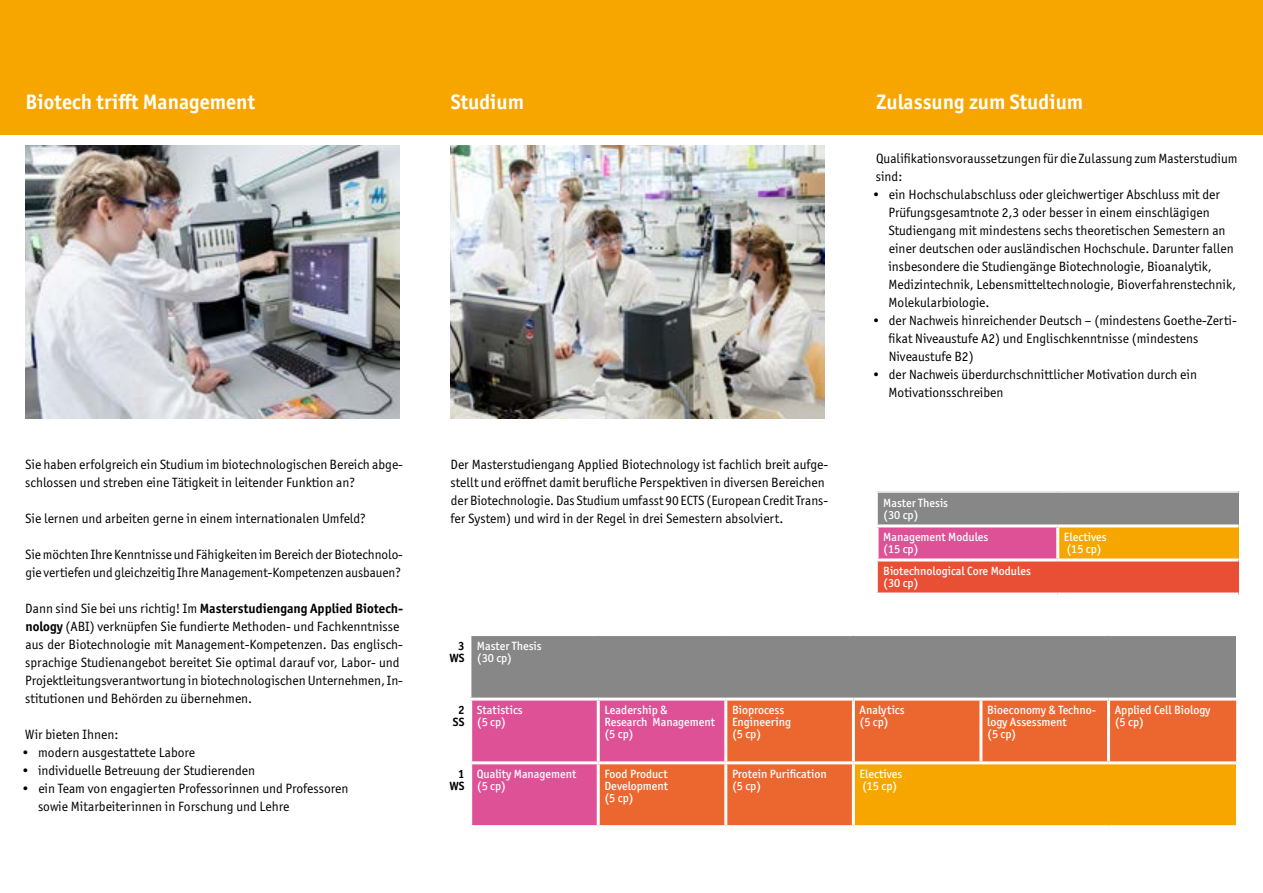
<style>
.page{position:relative;width:1263px;height:893px;background:#fff}
.page>*{position:absolute;margin:0;border:0;box-sizing:border-box;transform-origin:0 0}
.t1{font:700 21px "Officina Sans ITC Pro";color:#fff}
.t2{font:13.5px/18px "Officina Sans ITC Pro";color:#000}
.t3{font:500 12px/12px "Officina Sans ITC Pro";color:#fff}
.t4{font:700 12px/12px "Officina Sans ITC Pro";color:#000;text-align:right}
.s1{font-weight:700}
</style>
<div class="page">
<div style="left:0;top:0;width:1263px;height:134px;background:#f7a600"></div>
<div style="left:471px;top:635px;width:765px;height:64px;background:#878787"></div>
<div style="left:472px;top:701px;width:125px;height:124px;background:#de5197"></div>
<svg style="left:600px;top:701px;width:379px;height:124px;background:#e96344"></svg>
<div style="left:982px;top:701px;width:254px;height:60px;background:#ec672f"></div>
<div style="left:853px;top:763px;width:383px;height:64px;background:#f7a600"></div>
<hr style="left:852px;top:701px;width:3px;height:60px;background:#fff">
<hr style="left:1107px;top:701px;width:3px;height:60px;background:#fff">
<hr style="left:726px;top:761px;width:127px;height:3px;background:#fff">
<hr style="left:724px;top:764px;width:3px;height:61px;background:#fff">
<hr style="left:853px;top:761px;width:128px;height:3px;background:#fff">
<hr style="left:852px;top:764px;width:3px;height:61px;background:#fff">
<hr style="left:981px;top:761px;width:127px;height:3px;background:#fff">
<hr style="left:1108px;top:761px;width:128px;height:3px;background:#fff">
<hr style="left:470px;top:635px;width:128px;height:1px;background:#fff">
<hr style="left:598px;top:635px;width:128px;height:1px;background:#fff">
<hr style="left:726px;top:635px;width:127px;height:1px;background:#fff">
<hr style="left:853px;top:635px;width:128px;height:1px;background:#fff">
<hr style="left:981px;top:635px;width:127px;height:1px;background:#fff">
<hr style="left:1108px;top:635px;width:128px;height:1px;background:#fff">
<hr style="left:853px;top:825px;width:128px;height:3px;background:#fff">
<hr style="left:981px;top:825px;width:127px;height:3px;background:#fff">
<hr style="left:1108px;top:825px;width:128px;height:3px;background:#fff">
<hr style="left:726px;top:698px;width:127px;height:3px;background:#fff">
<hr style="left:853px;top:698px;width:128px;height:3px;background:#fff">
<hr style="left:981px;top:698px;width:127px;height:3px;background:#fff">
<hr style="left:1108px;top:698px;width:128px;height:3px;background:#fff">
<hr style="left:469px;top:698px;width:129px;height:3px;background:#fff">
<hr style="left:598px;top:698px;width:128px;height:3px;background:#fff">
<hr style="left:724px;top:701px;width:3px;height:60px;background:#fff">
<hr style="left:598px;top:761px;width:128px;height:3px;background:#fff">
<hr style="left:469px;top:761px;width:129px;height:3px;background:#fff">
<img style="left:26px;top:145px;width:374px;height:274px">
<img style="left:451px;top:145px;width:374px;height:274px">
<div style="left:877px;top:492px;width:361px;height:34px;background:#878787"></div>
<div style="left:877px;top:526px;width:181px;height:34px;background:#de5197"></div>
<div style="left:1058px;top:526px;width:180px;height:34px;background:#f7a600"></div>
<div style="left:877px;top:560px;width:361px;height:34px;background:#e94f35"></div>
<hr style="left:1058px;top:558px;width:180px;height:3px;background:#fff">
<hr style="left:876px;top:493px;width:2px;height:31px;background:#fff">
<hr style="left:876px;top:491px;width:182px;height:2px;background:#fff">
<hr style="left:1058px;top:491px;width:180px;height:2px;background:#fff">
<hr style="left:876px;top:561px;width:2px;height:31px;background:#fff">
<hr style="left:876px;top:592px;width:182px;height:3px;background:#fff">
<hr style="left:1058px;top:592px;width:180px;height:3px;background:#fff">
<hr style="left:1058px;top:524px;width:180px;height:3px;background:#fff">
<hr style="left:875px;top:524px;width:183px;height:3px;background:#fff">
<hr style="left:875px;top:527px;width:3px;height:31px;background:#fff">
<hr style="left:1056px;top:527px;width:3px;height:31px;background:#fff">
<hr style="left:875px;top:558px;width:183px;height:3px;background:#fff">
<h1 class="t1" style="left:26px;top:89px;width:231px">Biotech trifft Management</h1>
<h1 class="t1" style="left:451px;top:89px;width:75px">Studium</h1>
<h1 class="t1" style="left:876px;top:89px;width:209px">Zulassung zum Studium</h1>
<p class="t2" style="left:25px;top:456px;width:379px">Sie haben erfolgreich ein Studium im biotechnologischen Bereich abge&shy;schlossen und streben eine Tätigkeit in leitender Funktion an?</p>
<p class="t2" style="left:25px;top:510px;width:342px">Sie lernen und arbeiten gerne in einem internationalen Umfeld?</p>
<p class="t2" style="left:25px;top:546px;width:379px">Sie möchten Ihre Kenntnisse und Fähigkeiten im Bereich der Biotechnolo&shy;gie vertiefen und gleichzeitig Ihre Management-Kompetenzen ausbauen?</p>
<p class="t2" style="left:25px;top:600px;width:379px">Dann sind Sie bei uns richtig! Im <span class="s1">Masterstudiengang Applied Biotech&shy;nology</span> (ABI) verknüpfen Sie fundierte Methoden- und Fachkenntnisse aus der Biotechnologie mit Management-Kompetenzen. Das englisch&shy;sprachige Studienangebot bereitet Sie optimal darauf vor, Labor- und Projektleitungsverantwortung in biotechnologischen Unternehmen, In&shy;stitutionen und Behörden zu übernehmen.</p>
<p class="t2" style="left:25px;top:726px;width:95px">Wir bieten Ihnen:</p>
<p class="t2" style="left:22px;top:744px;width:174px">• modern ausgestattete Labore</p>
<p class="t2" style="left:22px;top:762px;width:234px">• individuelle Betreuung der Studierenden</p>
<p class="t2" style="left:38px;top:780px;width:312px;text-indent:-16px">• ein Team von engagierten Professorinnen und Professoren sowie Mitarbeiterinnen in Forschung und Lehre</p>
<p class="t2" style="left:450px;top:456px;width:379px">Der Masterstudiengang Applied Biotechnology ist fachlich breit aufge&shy;stellt und eröffnet damit berufliche Perspektiven in diversen Bereichen der Biotechnologie. Das Studium umfasst 90 ECTS (European Credit Trans&shy;fer System) und wird in der Regel in drei Semestern absolviert.</p>
<p class="t4" style="left:449px;top:640px;width:17px">3<br>WS</p>
<p class="t3" style="left:477px;top:640px;width:66px">Master Thesis (30 cp)</p>
<p class="t2" style="left:876px;top:150px;width:363px">Qualifikationsvoraussetzungen für die Zulassung zum Masterstudium sind:</p>
<p class="t2" style="left:888px;top:186px;width:349px;text-indent:-16px">• ein Hochschulabschluss oder gleichwertiger Abschluss mit der Prüfungsgesamtnote 2,3 oder besser in einem einschlägigen Studiengang mit mindestens sechs theoretischen Semestern an einer deutschen oder ausländischen Hochschule. Darunter fallen insbesondere die Studiengänge Biotechnologie, Bioanalytik, Medizintechnik, Lebensmitteltechnologie, Bioverfahrenstechnik, Molekularbiologie.</p>
<p class="t2" style="left:888px;top:312px;width:350px;text-indent:-16px">• der Nachweis hinreichender Deutsch – (mindestens Goethe-Zerti&shy;fikat Niveaustufe A2) und Englischkenntnisse (mindestens<br>Niveaustufe B2)</p>
<p class="t2" style="left:888px;top:366px;width:310px;text-indent:-16px">• der Nachweis überdurchschnittlicher Motivation durch ein<br>Motivationsschreiben</p>
<p class="t3" style="left:883px;top:497px;width:66px">Master Thesis (30 cp)</p>
<p class="t3" style="left:883px;top:531px;width:107px">Management Modules (15 cp)</p>
<p class="t3" style="left:1064px;top:531px;width:44px">Electives (15 cp)</p>
<p class="t3" style="left:883px;top:565px;width:149px">Biotechnological Core Modules (30 cp)</p>
<p class="t4" style="left:453px;top:704px;width:13px;text-align:center">2<br>SS</p>
<p class="t3" style="left:477px;top:704px;width:47px">Statistics (5 cp)</p>
<p class="t3" style="left:604px;top:704px;width:112px">Leadership &amp;<br>Research Management (5 cp)</p>
<p class="t3" style="left:732px;top:704px;width:61px">Bioprocess<br>Engineering (5 cp)</p>
<p class="t3" style="left:859px;top:704px;width:47px">Analytics (5 cp)</p>
<p class="t3" style="left:987px;top:704px;width:110px">Bioeconomy &amp; Techno&shy;logy Assessment<br>(5 cp)</p>
<p class="t3" style="left:1115px;top:704px;width:97px">Applied Cell Biology (5 cp)</p>
<p class="t4" style="left:449px;top:767px;width:17px">1<br>WS</p>
<p class="t3" style="left:477px;top:768px;width:101px">Quality Management (5 cp)</p>
<p class="t3" style="left:604px;top:768px;width:65px;text-align:justify">Food Product Development (5 cp)</p>
<p class="t3" style="left:732px;top:768px;width:96px">Protein Purification (5 cp)</p>
<p class="t3" style="left:859px;top:768px;width:44px">Electives (15 cp)</p>
</div>
